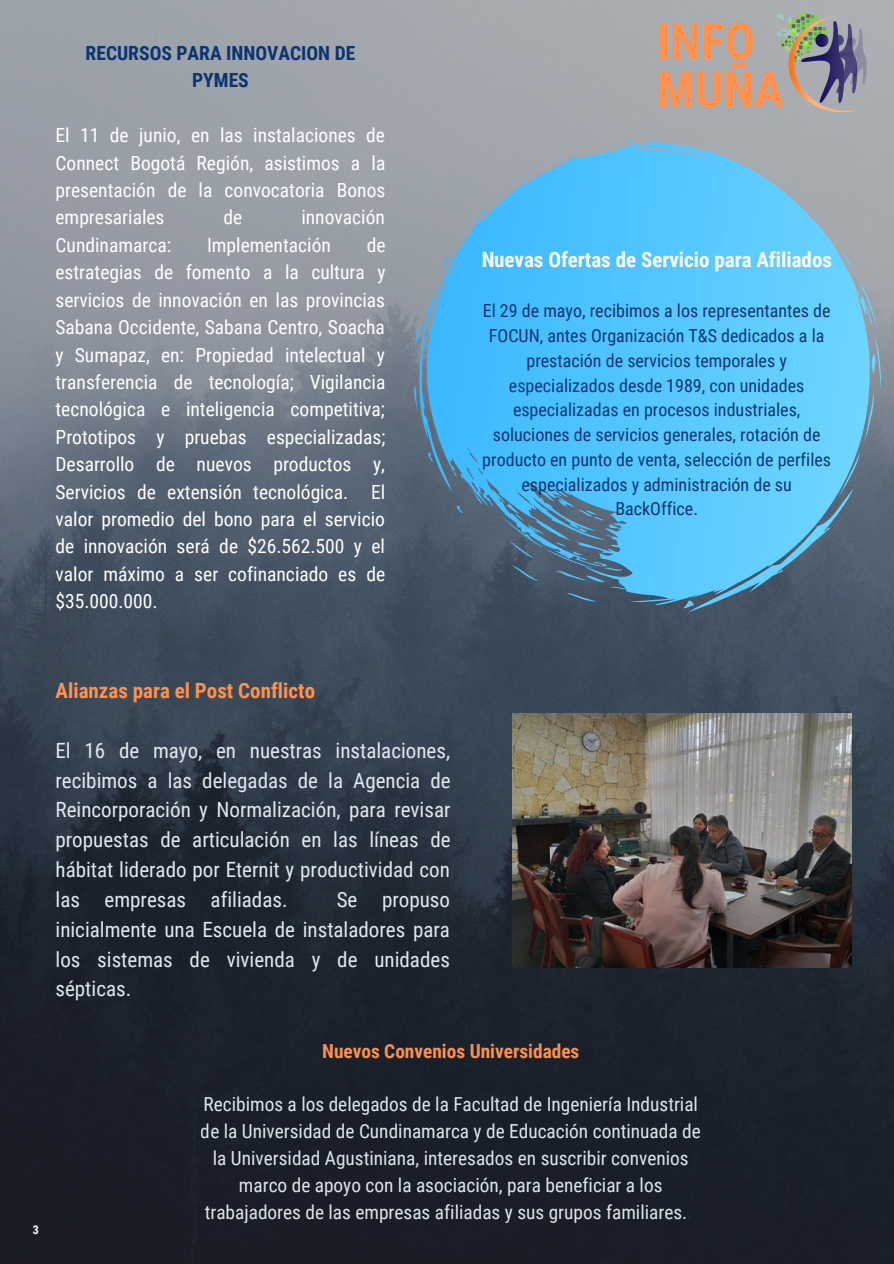
<style>
.page{position:relative;width:894px;height:1264px;background:#fff}
.page>*{position:absolute;margin:0;border:0;box-sizing:border-box;transform-origin:0 0}
.t1{font:700 50.1px/47.8px "Roboto Condensed";color:#ff914d}
.t2{font:21px/29.8px "Roboto Condensed";color:#e1e8ed;text-align:justify}
.t3{font:700 21px "Roboto Condensed";color:#fff}
.t4{font:700 21px "Roboto Condensed";color:#ff914d}
.t5{font:19.5px/27.5px "Roboto Condensed";color:#fff;text-align:justify}
.t6{font:700 19.5px/27.5px "Roboto Condensed";color:#0c346f;text-align:center}
.t7{font:19.35px/26.8px "Roboto Condensed";color:#e1e8ed;text-align:center}
.t8{font:700 19.35px "Roboto Condensed";color:#ff914d}
.t9{font:18px/24.8px "Roboto Condensed";color:#0c346f;text-align:center}
.t10{font:700 12px "Roboto Condensed";color:#fff}
.s1{color:#0c346f}
</style>
<div class="page">
<img style="left:0;top:0;width:893px;height:1263px">
<img style="left:777px;top:12px;width:89px;height:99px">
<img style="left:512px;top:713px;width:339px;height:254px">
<svg style="left:414px;top:142px;width:466px;height:470px;background:#5cafda"></svg>
<p class="t6" style="left:86px;top:40px;width:271px">RECURSOS PARA INNOVACION DE<br>PYMES</p>
<p class="t5" style="left:55px;top:122px;width:331px">El 11 de junio, en las instalaciones de Connect Bogotá Región, asistimos a la presentación de la convocatoria Bonos empresariales</p>
<p class="t5" style="left:223px;top:204px;width:20px">de</p>
<p class="t5" style="left:301px;top:204px;width:85px">innovación</p>
<p class="t5" style="left:55px;top:231px;width:331px;text-indent:311px">de estrategias de fomento a la cultura y servicios de innovación en las provincias Sabana Occidente, Sabana Centro, Soacha y Sumapaz, en: Propiedad intelectual y transferencia de tecnología; Vigilancia tecnológica e inteligencia competitiva; Prototipos y pruebas especializadas; Desarrollo de nuevos productos y, Servicios de extensión tecnológica. El valor promedio del bono para el servicio de innovación será de $26.562.500 y el valor máximo a ser cofinanciado es de $35.000.000.</p>
<p class="t5" style="left:55px;top:231px;width:117px">Cundinamarca:</p>
<p class="t5" style="left:207px;top:231px;width:125px">Implementación</p>
<h1 class="t1" style="left:656px;top:18px;width:129px">INFO<br>MUÑA</h1>
<p class="t3" style="left:481px;top:247px;width:352px">Nuevas Ofertas de Servicio para Afiliados</p>
<p class="t9" style="left:482px;top:299px;width:350px">El 29 de mayo, recibimos a los representantes de FOCUN, antes Organización T&amp;S dedicados a la prestación de servicios temporales y especializados desde 1989, con unidades especializadas en procesos industriales, soluciones de servicios generales, rotación de producto en punto de venta, selección de perfiles especializados y administración de su BackOffice.</p>
<p class="t10" style="left:33px;top:1223px;width:8px">3</p>
<p class="t4" style="left:55px;top:678px;width:261px">Alianzas para el Post Conflicto</p>
<p class="t2" style="left:55px;top:735px;width:396px">El 16 de mayo, en nuestras instalaciones, recibimos a las delegadas de la Agencia de Reincorporación y Normalización, para revisar propuestas de articulación en las líneas de hábitat liderado por Eternit y productividad con las empresas afiliadas.</p>
<p class="t2" style="left:55px;top:884px;width:396px;text-indent:281px">Se propuso inicialmente una Escuela de instaladores para los sistemas de vivienda y de unidades sépticas.</p>
<p class="t8" style="left:322px;top:1039px;width:259px">Nuevos Convenios Universidades</p>
<p class="t7" style="left:201px;top:1091px;width:501px">Recibimos a los delegados de la Facultad de Ingeniería Industrial de la Universidad de Cundinamarca y de Educación continuada de la Universidad Agustiniana, interesados en suscribir convenios marco de apoyo con la asociación, para beneficiar a los trabajadores de las empresas afiliadas y sus grupos familiares.<span class="s1">.</span></p>
</div>
